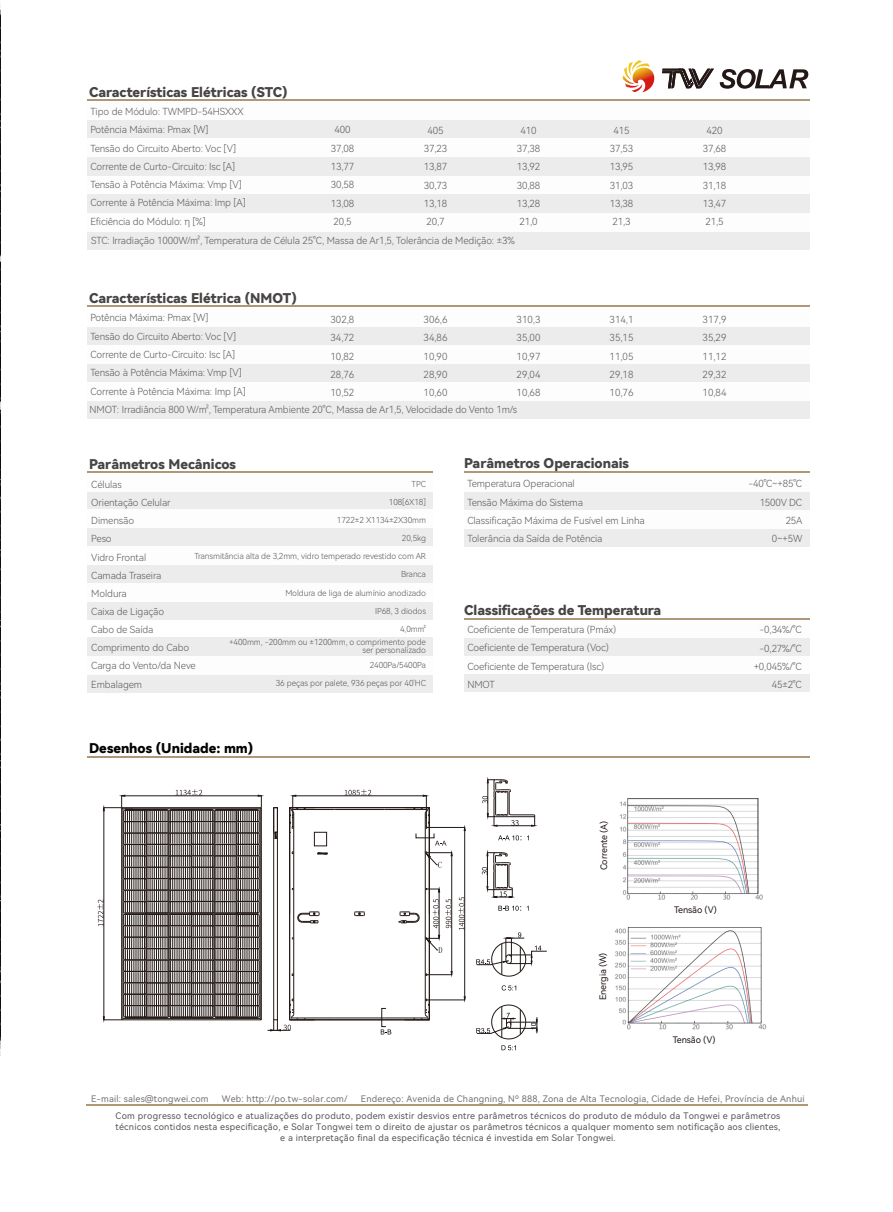
<style>
.page{position:relative;width:893px;height:1212px;background:#fff}
.page>*{position:absolute;margin:0;border:0;box-sizing:border-box;transform-origin:0 0}
.t1{font:13.5px "Harmony OS Sans SC Black";color:#474443}
.t2{font:13.5px "Harmony OS Sans SC Black";color:#040000}
.t3{font:9.75px/18.3px "Harmony OS Sans SC Light";letter-spacing:-.01em;color:#585757;text-align:center}
.t4{font:9px/10.8px "Harmony OS Sans SC";letter-spacing:.025em;color:#595757;text-align:center}
.t5{font:9px "Harmony OS Sans SC";letter-spacing:.02em;color:#787270}
.t6{font:9px "Harmony OS Sans TC";letter-spacing:-.01em;color:#221815}
.t7{font:8.25px/18.1px "Harmony OS Sans SC Light";letter-spacing:-.01em;color:#585757;text-align:right}
</style>
<div class="page">
<img style="left:0;top:5px;width:1px;height:1051px">
<div style="left:87px;top:400px;width:723px;height:19px;background:#ececec"></div>
<div style="left:87px;top:327px;width:723px;height:18px;background:#ececec"></div>
<div style="left:87px;top:364px;width:723px;height:18px;background:#ececec"></div>
<div style="left:87px;top:194px;width:723px;height:19px;background:#ececec"></div>
<div style="left:87px;top:231px;width:723px;height:19px;background:#ececec"></div>
<div style="left:87px;top:120px;width:723px;height:18px;background:#ececec"></div>
<div style="left:87px;top:157px;width:723px;height:19px;background:#ececec"></div>
<hr style="left:87px;top:99px;width:723px;height:2px;background:#af9877">
<hr style="left:87px;top:305px;width:723px;height:2px;background:#af9877">
<div style="left:464px;top:491px;width:346px;height:19px;background:#ececec"></div>
<div style="left:464px;top:528px;width:346px;height:18px;background:#ececec"></div>
<div style="left:87px;top:491px;width:346px;height:19px;background:#ececec"></div>
<div style="left:87px;top:528px;width:346px;height:18px;background:#ececec"></div>
<div style="left:87px;top:565px;width:346px;height:18px;background:#ececec"></div>
<div style="left:87px;top:601px;width:346px;height:18px;background:#ececec"></div>
<div style="left:87px;top:638px;width:346px;height:18px;background:#ececec"></div>
<div style="left:87px;top:674px;width:346px;height:18px;background:#ececec"></div>
<hr style="left:87px;top:471px;width:346px;height:2px;background:#af9877">
<div style="left:464px;top:638px;width:346px;height:18px;background:#ececec"></div>
<div style="left:464px;top:674px;width:346px;height:18px;background:#ececec"></div>
<hr style="left:464px;top:618px;width:346px;height:2px;background:#af9877">
<hr style="left:464px;top:471px;width:346px;height:2px;background:#af9877">
<hr style="left:87px;top:756px;width:723px;height:2px;background:#af9877">
<hr style="left:86px;top:1104px;width:722px;height:2px;background:#b29973">
<svg style="left:354px;top:912px;width:11px;height:4px"></svg>
<svg style="left:399px;top:912px;width:20px;height:12px"></svg>
<svg style="left:298px;top:912px;width:22px;height:12px"></svg>
<div style="left:314px;top:832px;width:13px;height:14px;border:1px solid #221815"></div>
<svg style="left:275px;top:832px;width:2px;height:9px"></svg>
<hr style="left:451px;top:856px;width:1px;height:115px;background:#221815">
<hr style="left:426px;top:1000px;width:39px;height:1px;background:#221815">
<hr style="left:426px;top:827px;width:39px;height:1px;background:#221815">
<hr style="left:464px;top:830px;width:1px;height:167px;background:#221815">
<hr style="left:439px;top:892px;width:1px;height:43px;background:#221815">
<hr style="left:291px;top:1018px;width:43px;height:1px;background:#221815">
<hr style="left:290px;top:1019px;width:139px;height:1px;background:#221815">
<hr style="left:385px;top:1018px;width:42px;height:1px;background:#221815">
<hr style="left:334px;top:1018px;width:51px;height:1px;background:#221815">
<hr style="left:291px;top:809px;width:43px;height:1px;background:#221815">
<hr style="left:290px;top:807px;width:139px;height:1px;background:#221815">
<hr style="left:385px;top:809px;width:42px;height:1px;background:#221815">
<hr style="left:334px;top:809px;width:51px;height:1px;background:#221815">
<hr style="left:289px;top:808px;width:1px;height:212px;background:#221815">
<hr style="left:293px;top:827px;width:1px;height:173px;background:#221815">
<hr style="left:429px;top:808px;width:1px;height:212px;background:#221815">
<svg style="left:405px;top:999px;width:24px;height:20px"></svg>
<hr style="left:425px;top:827px;width:1px;height:173px;background:#221815">
<svg style="left:425px;top:971px;width:27px;height:5px"></svg>
<svg style="left:426px;top:888px;width:14px;height:4px"></svg>
<svg style="left:405px;top:807px;width:25px;height:21px"></svg>
<svg style="left:289px;top:807px;width:25px;height:26px"></svg>
<svg style="left:425px;top:852px;width:27px;height:16px"></svg>
<svg style="left:426px;top:935px;width:16px;height:18px"></svg>
<hr style="left:292px;top:795px;width:1px;height:32px;background:#221815">
<hr style="left:426px;top:795px;width:1px;height:32px;background:#221815">
<hr style="left:296px;top:795px;width:127px;height:1px;background:#221815">
<img style="left:619px;top:798px;width:144px;height:102px">
<img style="left:614px;top:927px;width:152px;height:103px">
<svg style="left:268px;top:999px;width:46px;height:32px"></svg>
<svg style="left:381px;top:1029px;width:10px;height:5px"></svg>
<svg style="left:435px;top:841px;width:11px;height:5px"></svg>
<svg style="left:445px;top:899px;width:6px;height:29px"></svg>
<svg style="left:458px;top:897px;width:6px;height:33px"></svg>
<svg style="left:433px;top:899px;width:6px;height:29px"></svg>
<svg style="left:97px;top:789px;width:165px;height:232px"></svg>
<svg style="left:498px;top:835px;width:23px;height:5px"></svg>
<svg style="left:476px;top:932px;width:71px;height:44px"></svg>
<svg style="left:502px;top:985px;width:14px;height:6px"></svg>
<svg style="left:501px;top:1045px;width:15px;height:5px"></svg>
<svg style="left:498px;top:906px;width:23px;height:5px"></svg>
<svg style="left:476px;top:1005px;width:62px;height:34px"></svg>
<svg style="left:482px;top:779px;width:54px;height:47px"></svg>
<svg style="left:482px;top:852px;width:31px;height:46px"></svg>
<svg style="left:345px;top:789px;width:26px;height:6px"></svg>
<svg style="left:662px;top:69px;width:52px;height:19px"></svg>
<svg style="left:720px;top:69px;width:88px;height:20px"></svg>
<svg style="left:622px;top:60px;width:33px;height:32px"></svg>
<h1 class="t1" style="left:89px;top:83px;width:200px">Características Elétricas (STC)</h1>
<p class="t3" style="left:90px;top:102px;width:157px;text-align:left">Tipo de Módulo: TWMPD-54HSXXX<br>Potência Máxima: Pmax [W]<br>Tensão do Circuito Aberto: Voc [V]<br>Corrente de Curto-Circuito: Isc [A]<br>Tensão à Potência Máxima: Vmp [V]<br>Corrente à Potência Máxima: Imp [A]<br>Eficiência do Módulo: η [%]</p>
<p class="t3" style="left:331px;top:120px;width:25px">400<br>37,08<br>13,77<br>30,58<br>13,08<br>20,5</p>
<p class="t3" style="left:424px;top:121px;width:25px">405<br>37,23<br>13,87<br>30,73<br>13,18<br>20,7</p>
<p class="t3" style="left:517px;top:121px;width:25px">410<br>37,38<br>13,92<br>30,88<br>13,28<br>21,0</p>
<p class="t3" style="left:610px;top:121px;width:25px">415<br>37,53<br>13,95<br>31,03<br>13,38<br>21,3</p>
<p class="t3" style="left:703px;top:121px;width:25px">420<br>37,68<br>13,98<br>31,18<br>13,47<br>21,5</p>
<p class="t3" style="left:91px;top:231px;width:425px">STC: Irradiação 1000W/㎡, Temperatura de Célula 25°C, Massa de Ar1,5, Tolerância de Medição: ±3%</p>
<h1 class="t1" style="left:89px;top:289px;width:209px">Características Elétrica (NMOT)</h1>
<p class="t3" style="left:90px;top:308px;width:157px;text-align:left">Potência Máxima: Pmax [W]<br>Tensão do Circuito Aberto: Voc [V] Corrente de Curto-Circuito: Isc [A] Tensão à Potência Máxima: Vmp [V] Corrente à Potência Máxima: Imp [A]</p>
<p class="t3" style="left:703px;top:310px;width:25px;text-align:justify">317,9<br>35,29<br>11,12<br>29,32<br>10,84</p>
<p class="t3" style="left:331px;top:310px;width:25px;text-align:justify">302,8<br>34,72<br>10,82<br>28,76<br>10,52</p>
<p class="t3" style="left:424px;top:310px;width:25px;text-align:justify">306,6<br>34,86<br>10,90<br>28,90<br>10,60</p>
<p class="t3" style="left:517px;top:310px;width:25px;text-align:justify">310,3<br>35,00<br>10,97<br>29,04<br>10,68</p>
<p class="t3" style="left:610px;top:310px;width:25px;text-align:justify">314,1<br>35,15<br>11,05<br>29,18<br>10,76</p>
<p class="t3" style="left:90px;top:400px;width:429px">NMOT: Irradiância 800 W/㎡, Temperatura Ambiente 20°C, Massa de Ar1,5, Velocidade do Vento 1m/s</p>
<h1 class="t1" style="left:89px;top:455px;width:148px">Parâmetros Mecânicos</h1>
<h1 class="t1" style="left:464px;top:454px;width:166px">Parâmetros Operacionais</h1>
<p class="t3" style="left:91px;top:475px;width:106px;text-align:left">Células<br>Orientação Celular<br>Dimensão<br>Peso<br>Vidro Frontal<br>Camada Traseira<br>Moldura<br>Caixa de Ligação<br>Cabo de Saída<br>Comprimento do Cabo<br>Carga do Vento/da Neve<br>Embalagem</p>
<p class="t7" style="left:412px;top:474px;width:16px">TPC</p>
<p class="t7" style="left:389px;top:492px;width:39px">108[6X18]</p>
<p class="t7" style="left:337px;top:511px;width:91px">1722±2 X1134±2X30mm<br>20,5kg</p>
<p class="t7" style="left:194px;top:547px;width:233px">Transmitância alta de 3,2mm, vidro temperado revestido com AR</p>
<p class="t7" style="left:401px;top:565px;width:26px">Branca</p>
<p class="t7" style="left:285px;top:583px;width:142px">Moldura de liga de alumínio anodizado</p>
<p class="t7" style="left:375px;top:601px;width:52px">IP68, 3 diodos<br>4,0m㎡</p>
<p class="t7" style="left:370px;top:656px;width:58px">2400Pa/5400Pa</p>
<p class="t7" style="left:276px;top:674px;width:152px">36 peças por palete, 936 peças por 40'HC</p>
<p class="t7" style="left:229px;top:638px;width:198px;line-height:8.2px">+400mm, -200mm ou ±1200mm, o comprimento pode ser personalizado</p>
<h1 class="t2" style="left:89px;top:739px;width:166px">Desenhos (Unidade: mm)</h1>
<p class="t3" style="left:467px;top:474px;width:179px;text-align:left">Temperatura Operacional<br>Tensão Máxima do Sistema<br>Classificação Máxima de Fusível em Linha<br>Tolerância da Saída de Potência</p>
<p class="t3" style="left:748px;top:474px;width:56px;text-align:right">-40°C~+85°C<br>1500V DC<br>25A<br>0~+5W</p>
<h1 class="t1" style="left:464px;top:600px;width:199px">Classificações de Temperatura</h1>
<p class="t3" style="left:467px;top:620px;width:150px;text-align:left">Coeficiente de Temperatura (Pmáx)<br>Coeficiente de Temperatura (Voc)<br>Coeficiente de Temperatura (Isc)<br>NMOT</p>
<p class="t3" style="left:754px;top:620px;width:50px;text-align:right">-0,34%/°C -0,27%/°C +0,045%/°C<br>45±2°C</p>
<p class="t6" style="left:598px;top:870px;width:51px;rotate:-90deg">Corrente (A)</p>
<p class="t6" style="left:596px;top:1000px;width:49px;rotate:-90deg">Energia (W)</p>
<p class="t6" style="left:674px;top:904px;width:44px">Tensão (V)</p>
<p class="t6" style="left:673px;top:1033px;width:44px">Tensão (V)</p>
<p class="t5" style="left:91px;top:1092px;width:119px">E-mail: sales@tongwei.com</p>
<p class="t5" style="left:222px;top:1092px;width:127px">Web: http://po.tw-solar.com/</p>
<p class="t5" style="left:361px;top:1092px;width:445px">Endereço: Avenida de Changning, Nº 888, Zona de Alta Tecnologia, Cidade de Hefei, Província de Anhui</p>
<p class="t4" style="left:115px;top:1110px;width:666px">Com progresso tecnológico e atualizações do produto, podem existir desvios entre parâmetros técnicos do produto de módulo da Tongwei e parâmetros técnicos contidos nesta especificação, e Solar Tongwei tem o direito de ajustar os parâmetros técnicos a qualquer momento sem notificação aos clientes, e a interpretação final da especificação técnica é investida em Solar Tongwei.</p>
</div>
